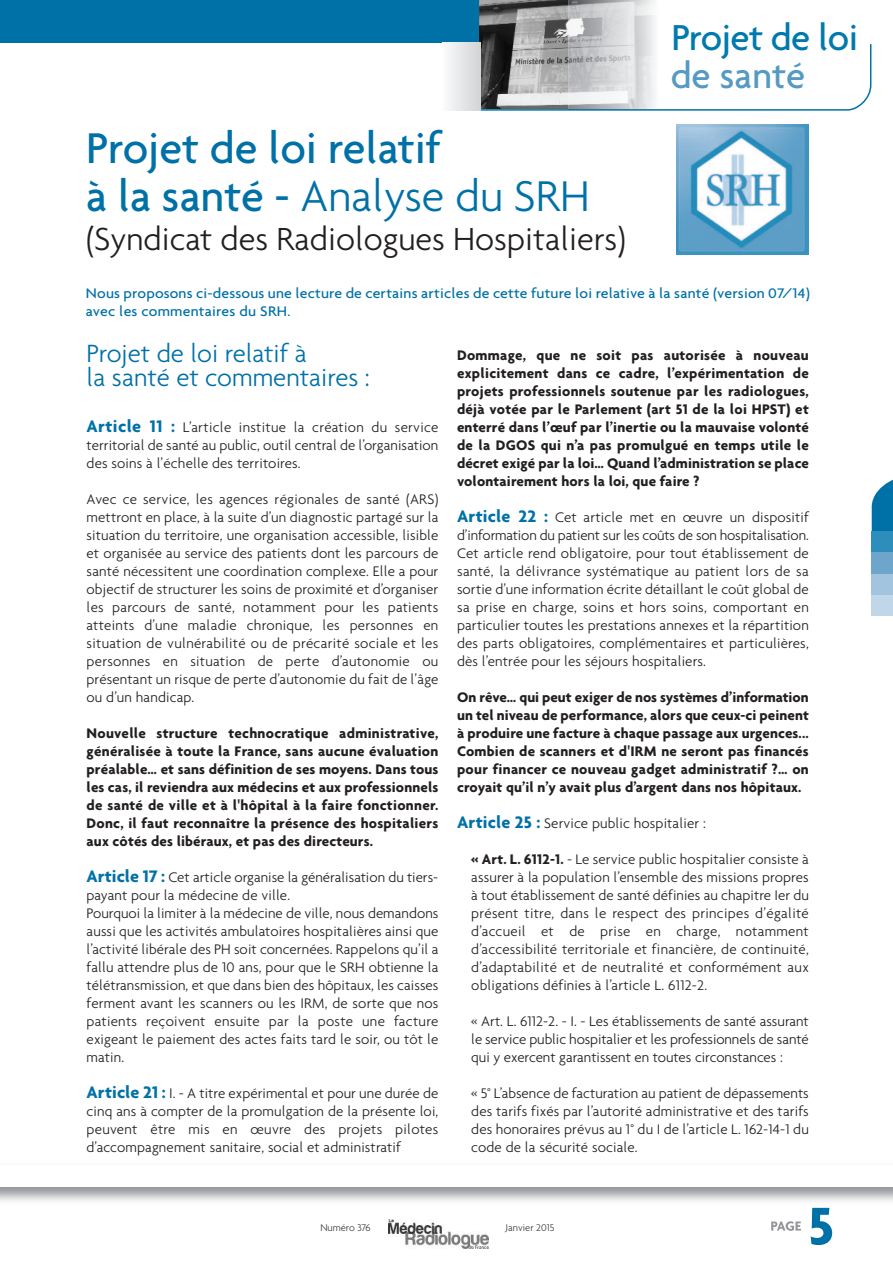
<style>
.page{position:relative;width:893px;height:1263px;background:#fff}
.page>*{position:absolute;margin:0;border:0;box-sizing:border-box;transform-origin:0 0}
.t1{font:700 57px "Agenda";color:#0071a7}
.t2{font:500 46.5px/48px "Agenda";color:#0071a7}
.t3{font:500 39px "Agenda";letter-spacing:-.015em;color:#007aad}
.t4{font:500 39px "Agenda";color:#559ac3}
.t5{font:300 34.5px "Agenda";color:#231f20}
.t6{font:300 27px/24px "Agenda";color:#0071a7}
.t7{font:300 15px/18px "Agenda";letter-spacing:.01em;color:#231f20;text-align:justify}
.t8{font:700 15px/18px "Agenda";letter-spacing:.01em;color:#231f20;text-align:justify}
.t9{font:500 15px/18px "Agenda";letter-spacing:.01em;color:#0071a7;scale:1.05 1}
.t10{font:300 10.5px "Agenda";color:#3e3e3f}
.s1{font-weight:300}
.s2{font-weight:700;font-size:18px;color:#0071a7}
.s3{font-weight:700}
</style>
<div class="page">
<svg style="left:871px;top:480px;width:22px;height:136px"></svg>
<div style="left:872px;top:531px;width:21px;height:213px;background:#2d8ebb"></div>
<div style="left:872px;top:553px;width:21px;height:213px;background:#6ea6cb"></div>
<div style="left:872px;top:574px;width:21px;height:213px;background:#a3c4de"></div>
<div style="left:872px;top:595px;width:21px;height:213px;background:#c0d6e9"></div>
<div style="left:872px;top:617px;width:21px;height:213px;background:#fff"></div>
<svg style="left:771px;top:1221px;width:30px;height:10px"></svg>
<img style="left:388px;top:1220px;width:101px;height:29px">
<div style="left:0;top:0;width:638px;height:43px;background:#0071a7"></div>
<img style="left:480px;top:0;width:88px;height:43px">
<img style="left:568px;top:0;width:87px;height:43px">
<svg style="left:480px;top:43px;width:392px;height:68px"></svg>
<div style="left:442px;top:43px;width:38px;height:68px;background:linear-gradient(to right,#fcfcfd,#d4d5d8)"></div>
<img style="left:676px;top:125px;width:132px;height:129px">
<h3 class="t3" style="left:671px;top:13px;width:188px">Projet de loi</h3>
<h3 class="t4" style="left:671px;top:51px;width:136px">de santé</h3>
<h2 class="t2" style="left:86px;top:123px;width:505px">Projet de loi relatif<br>à la santé - <span class="s1">Analyse du SRH</span></h2>
<h3 class="t5" style="left:86px;top:218px;width:541px">(Syndicat des Radiologues Hospitaliers)</h3>
<p class="t9" style="left:86px;top:284px;width:691px">Nous proposons ci-dessous une lecture de certains articles de cette future loi relative à la santé (version 07/14) avec les commentaires du SRH.</p>
<h3 class="t6" style="left:87px;top:341px;width:285px">Projet de loi relatif à<br>la santé et commentaires :</h3>
<p class="t7" style="left:87px;top:418px;width:353px"><span class="s2">Article 11 :</span> L’article institue la création du service territorial de santé au public, outil central de l’organisation des soins à l’échelle des territoires.</p>
<p class="t7" style="left:87px;top:490px;width:353px">Avec ce service, les agences régionales de santé (ARS) mettront en place, à la suite d’un diagnostic partagé sur la situation du territoire, une organisation accessible, lisible et organisée au service des patients dont les parcours de santé nécessitent une coordination complexe. Elle a pour objectif de structurer les soins de proximité et d’organiser les parcours de santé, notamment pour les patients atteints d’une maladie chronique, les personnes en situation de vulnérabilité ou de précarité sociale et les personnes en situation de perte d’autonomie ou présentant un risque de perte d’autonomie du fait de l’âge ou d’un handicap.</p>
<p class="t8" style="left:87px;top:724px;width:353px">Nouvelle structure technocratique administrative, généralisée à toute la France, sans aucune évaluation préalable… et sans définition de ses moyens. Dans tous les cas, il reviendra aux médecins et aux professionnels de santé de ville et à l'hôpital à la faire fonctionner.<br>Donc, il faut reconnaître la présence des hospitaliers aux côtés des libéraux, et pas des directeurs.</p>
<p class="t7" style="left:87px;top:868px;width:353px;text-align:left"><span class="s2">Article 17 :</span> Cet article organise la généralisation du tiers&shy;payant pour la médecine de ville.<br>Pourquoi la limiter à la médecine de ville, nous demandons aussi que les activités ambulatoires hospitalières ainsi que l’activité libérale des PH soit concernées. Rappelons qu’il a fallu attendre plus de 10 ans, pour que le SRH obtienne la télétransmission, et que dans bien des hôpitaux, les caisses ferment avant les scanners ou les IRM, de sorte que nos patients reçoivent ensuite par la poste une facture exigeant le paiement des actes faits tard le soir, ou tôt le matin.</p>
<p class="t7" style="left:87px;top:1084px;width:353px"><span class="s2">Article 21 :</span> I. - A titre expérimental et pour une durée de cinq ans à compter de la promulgation de la présente loi, peuvent être mis en œuvre des projets pilotes d’accompagnement sanitaire, social et administratif</p>
<p class="t8" style="left:457px;top:346px;width:353px">Dommage, que ne soit pas autorisée à nouveau explicitement dans ce cadre, l’expérimentation de projets professionnels soutenue par les radiologues, déjà votée par le Parlement (art 51 de la loi HPST) et enterré dans l’œuf par l’inertie ou la mauvaise volonté de la DGOS qui n’a pas promulgué en temps utile le décret exigé par la loi… Quand l’administration se place volontairement hors la loi, que faire ?</p>
<p class="t7" style="left:457px;top:508px;width:353px"><span class="s2">Article 22 :</span> Cet article met en œuvre un dispositif d’information du patient sur les coûts de son hospitalisation.<br>Cet article rend obligatoire, pour tout établissement de santé, la délivrance systématique au patient lors de sa sortie d’une information écrite détaillant le coût global de sa prise en charge, soins et hors soins, comportant en particulier toutes les prestations annexes et la répartition des parts obligatoires, complémentaires et particulières, dès l’entrée pour les séjours hospitaliers.</p>
<p class="t8" style="left:457px;top:688px;width:353px">On rêve… qui peut exiger de nos systèmes d’information un tel niveau de performance, alors que ceux-ci peinent à produire une facture à chaque passage aux urgences...<br>Combien de scanners et d'IRM ne seront pas financés pour financer ce nouveau gadget administratif ?… on croyait qu’il n’y avait plus d’argent dans nos hôpitaux.</p>
<p class="t7" style="left:457px;top:814px;width:250px"><span class="s2">Article 25 :</span> Service public hospitalier :</p>
<p class="t7" style="left:471px;top:850px;width:339px"><span class="s3">« Art. L. 6112-1.</span> - Le service public hospitalier consiste à assurer à la population l’ensemble des missions propres à tout établissement de santé définies au chapitre Ier du présent titre, dans le respect des principes d’égalité d’accueil et de prise en charge, notamment d’accessibilité territoriale et financière, de continuité, d’adaptabilité et de neutralité et conformément aux obligations définies à l’article L. 6112-2.</p>
<p class="t7" style="left:471px;top:1012px;width:339px">« Art. L. 6112-2. - I. - Les établissements de santé assurant le service public hospitalier et les professionnels de santé qui y exercent garantissent en toutes circonstances :</p>
<p class="t7" style="left:471px;top:1084px;width:339px">« 5° L’absence de facturation au patient de dépassements des tarifs fixés par l’autorité administrative et des tarifs des honoraires prévus au 1° du I de l’article L. 162-14-1 du code de la sécurité sociale.</p>
<p class="t10" style="left:320px;top:1222px;width:52px">Numéro 376</p>
<p class="t10" style="left:506px;top:1222px;width:50px">Janvier 2015</p>
<h1 class="t1" style="left:808px;top:1191px;width:27px">5</h1>
</div>
